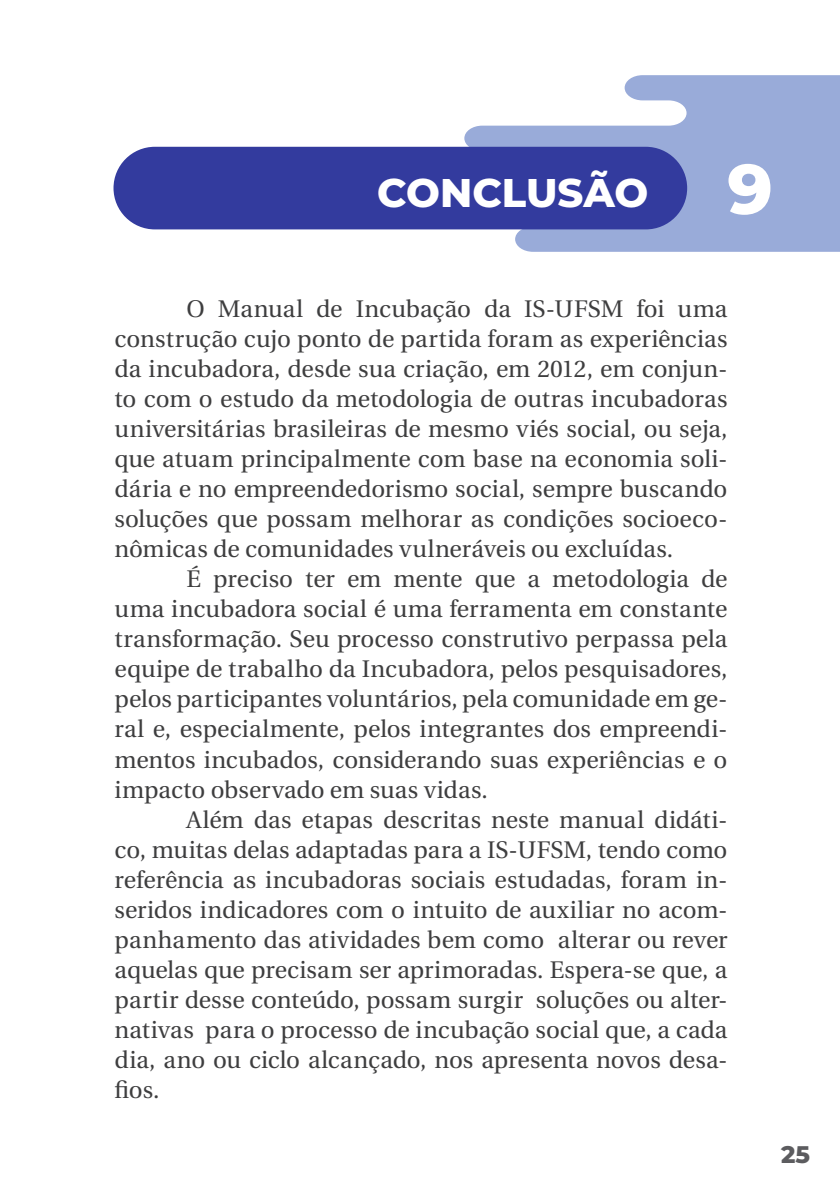
<style>
.page{position:relative;width:840px;height:1191px;background:#fff}
.page>*{position:absolute;margin:0;border:0;box-sizing:border-box;transform-origin:0 0}
.t1{font:800 70px "Montserrat";color:#fff}
.Título_-_Capítulos{font:800 40px "Montserrat";color:#fff}
.Texto{font:24px/30px "Heuristica";color:#3e3e3f;text-align:justify}
.t2{font:800 24px "Montserrat";color:#5c5c5f}
</style>
<div class="page">
<svg style="left:464px;top:75px;width:375px;height:177px;fill:#99abd9"></svg>
<div style="left:113px;top:147px;width:573px;height:82px;background:#333b9e;border-radius:41px"></div>
<p class="Título_-_Capítulos" style="left:377px;top:164px;width:272px">CONCLUSÃO</p>
<p class="t1" style="left:727px;top:138px;width:47px">9</p>
<p class="Texto" style="left:114px;top:294px;width:614px;text-indent:72px">O Manual de Incubação da IS-UFSM foi uma construção cujo ponto de partida foram as experiências da incubadora, desde sua criação, em 2012, em conjun&shy;to com o estudo da metodologia de outras incubadoras universitárias brasileiras de mesmo viés social, ou seja, que atuam principalmente com base na economia soli&shy;dária e no empreendedorismo social, sempre buscando soluções que possam melhorar as condições socioeco&shy;nômicas de comunidades vulneráveis ou excluídas.</p>
<p class="Texto" style="left:114px;top:564px;width:614px;text-indent:72px">É preciso ter em mente que a metodologia de uma incubadora social é uma ferramenta em constante transformação. Seu processo construtivo perpassa pela equipe de trabalho da Incubadora, pelos pesquisadores, pelos participantes voluntários, pela comunidade em ge&shy;ral e, especialmente, pelos integrantes dos empreendi&shy;mentos incubados, considerando suas experiências e o impacto observado em suas vidas.</p>
<p class="Texto" style="left:114px;top:804px;width:614px;text-indent:72px">Além das etapas descritas neste manual didáti&shy;co, muitas delas adaptadas para a IS-UFSM, tendo como referência as incubadoras sociais estudadas, foram in&shy;seridos indicadores com o intuito de auxiliar no acom&shy;panhamento das atividades bem como alterar ou rever aquelas que precisam ser aprimoradas. Espera-se que, a partir desse conteúdo, possam surgir soluções ou alter&shy;nativas para o processo de incubação social que, a cada dia, ano ou ciclo alcançado, nos apresenta novos desa&shy;fios.</p>
<p class="t2" style="left:780px;top:1136px;width:30px">25</p>
</div>
